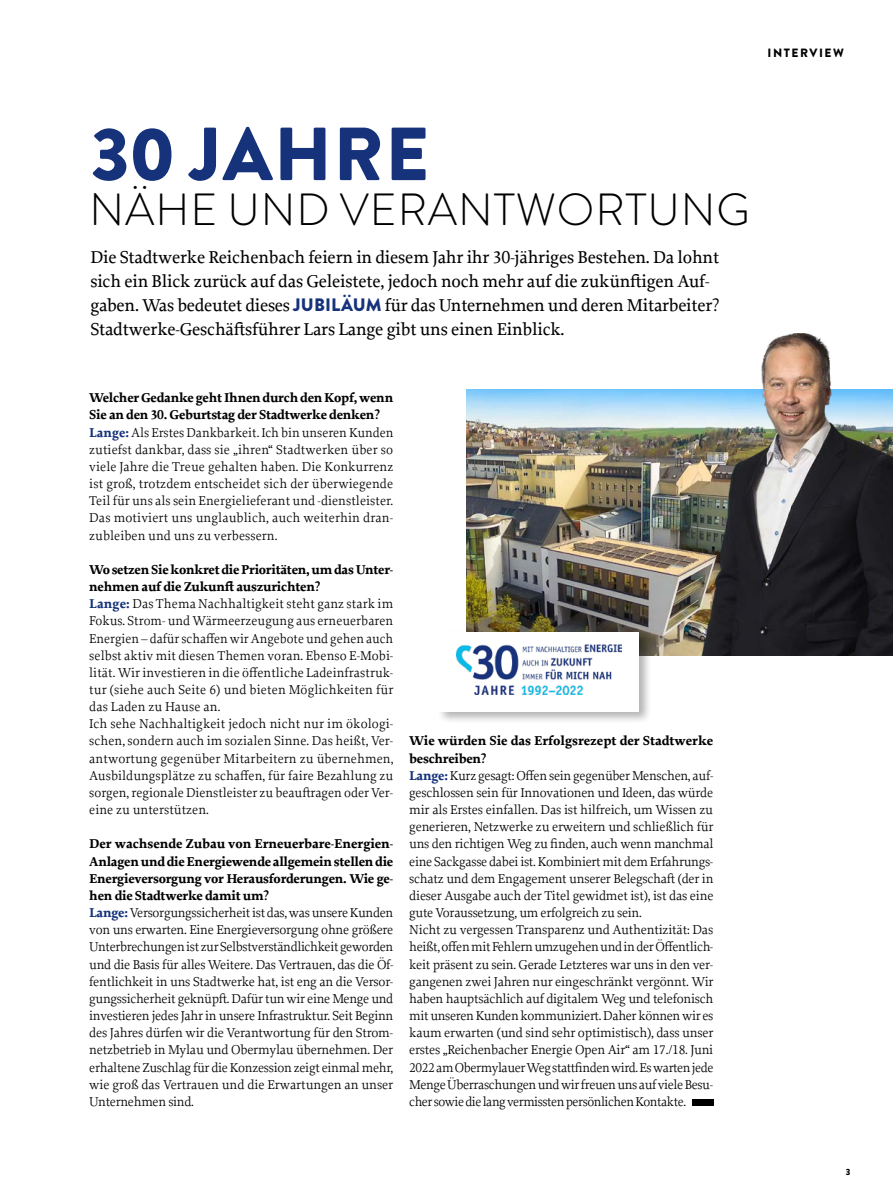
<style>
.page{position:relative;width:893px;height:1191px;background:#fff}
.page>*{position:absolute;margin:0;border:0;box-sizing:border-box;transform-origin:0 0}
.t1{font:900 75px "Brandon Grotesque";letter-spacing:.02em;color:#15327b}
.t2{font:300 45px "Brandon Grotesque";letter-spacing:.02em;color:#000}
.t3{font:500 18px/24px "Proforma";letter-spacing:-.01em;color:#000}
.t4{font:13.5px/17.1px "Proforma";letter-spacing:-.015em;color:#000}
.t5{font:13.5px/17.1px "Proforma";letter-spacing:.005em;color:#000}
.t6{font:900 12px "Brandon Grotesque";letter-spacing:.125em;color:#000}
.t7{font:900 9px "Brandon Grotesque";color:#000}
.s1{font-family:"Brandon Grotesque";font-weight:900;color:#15327b}
.s2{font-weight:700}
.s3{font-weight:700;color:#15327b}
</style>
<div class="page">
<div style="left:692px;top:1099px;width:22px;height:7px;background:#000"></div>
<img style="left:466px;top:389px;width:236px;height:266px">
<img style="left:702px;top:333px;width:191px;height:322px">
<div style="left:437px;top:630px;width:215px;height:94px;background:#000;opacity:.3"></div>
<div style="left:439px;top:632px;width:200px;height:79px;background:#fff"></div>
<img style="left:456px;top:644px;width:166px;height:51px">
<p class="t6" style="left:768px;top:45px;width:78px">INTERVIEW</p>
<h1 class="t1" style="left:89px;top:101px;width:341px">30 JAHRE</h1>
<h2 class="t2" style="left:90px;top:179px;width:662px">NÄHE UND VERANTWORTUNG</h2>
<p class="t3" style="left:90px;top:245px;width:631px">Die Stadtwerke Reichenbach feiern in diesem Jahr ihr 30-jähriges Bestehen. Da lohnt sich ein Blick zurück auf das Geleistete, jedoch noch mehr auf die zukünftigen Auf&shy;gaben. Was bedeutet dieses <span class="s1">JUBILÄUM</span> für das Unternehmen und deren Mitarbeiter?<br>Stadtwerke-Geschäftsführer Lars Lange gibt uns einen Einblick.</p>
<p class="t5" style="left:89px;top:389px;width:306px"><span class="s2">Welcher Gedanke geht Ihnen durch den Kopf, wenn Sie an den 30. Geburtstag der Stadtwerke denken?<br></span><span class="s3">Lange:</span> Als Erstes Dankbarkeit. Ich bin unseren Kunden zutiefst dankbar, dass sie „ihren“ Stadtwerken über so viele Jahre die Treue gehalten haben. Die Konkurrenz ist groß, trotzdem entscheidet sich der überwiegende Teil für uns als sein Energielieferant und -dienstleister.<br>Das motiviert uns unglaublich, auch weiterhin dran&shy;zubleiben und uns zu verbessern.</p>
<p class="t5" style="left:89px;top:561px;width:306px"><span class="s2">Wo setzen Sie konkret die Prioritäten, um das Unter&shy;nehmen auf die Zukunft auszurichten?<br></span><span class="s3">Lange:</span> Das Thema Nachhaltigkeit steht ganz stark im Fokus. Strom- und Wärmeerzeugung aus erneuerbaren Energien – dafür schaffen wir Angebote und gehen auch selbst aktiv mit diesen Themen voran. Ebenso E-Mobi&shy;lität. Wir investieren in die öffentliche Ladeinfrastruk&shy;tur (siehe auch Seite 6) und bieten Möglichkeiten für das Laden zu Hause an.<br>Ich sehe Nachhaltigkeit jedoch nicht nur im ökologi&shy;schen, sondern auch im sozialen Sinne. Das heißt, Ver&shy;antwortung gegenüber Mitarbeitern zu übernehmen, Ausbildungsplätze zu schaffen, für faire Bezahlung zu sorgen, regionale Dienstleister zu beauftragen oder Ver&shy;eine zu unterstützen.</p>
<p class="t4" style="left:89px;top:835px;width:306px"><span class="s2">Der wachsende Zubau von Erneuerbare-Energien-Anlagen und die Energiewende allgemein stellen die Energieversorgung vor Herausforderungen. Wie ge&shy;hen die Stadtwerke damit um?<br></span><span class="s3">Lange:</span>Versorgungssicherheit ist das, was unsere Kunden von uns erwarten. Eine Energieversorgung ohne größere Unterbrechungen ist zur Selbstverständlichkeit geworden und die Basis für alles Weitere. Das Vertrauen, das die Öf&shy;fentlichkeit in uns Stadtwerke hat, ist eng an die Versor&shy;gungssicherheit geknüpft. Dafür tun wir eine Menge und investieren jedes Jahr in unsere Infrastruktur. Seit Beginn des Jahres dürfen wir die Verantwortung für den Strom&shy;netzbetrieb in Mylau und Obermylau übernehmen. Der erhaltene Zuschlag für die Konzession zeigt einmal mehr, wie groß das Vertrauen und die Erwartungen an unser Unternehmen sind.</p>
<p class="t4" style="left:409px;top:732px;width:306px"><span class="s2">Wie würden Sie das Erfolgsrezept der Stadtwerke beschreiben?<br></span><span class="s3">Lange:</span> Kurz gesagt: Offen sein gegenüber Menschen, auf&shy;geschlossen sein für Innovationen und Ideen, das würde mir als Erstes einfallen. Das ist hilfreich, um Wissen zu generieren, Netzwerke zu erweitern und schließlich für uns den richtigen Weg zu finden, auch wenn manchmal eine Sackgasse dabei ist. Kombiniert mit dem Erfahrungs&shy;schatz und dem Engagement unserer Belegschaft (der in dieser Ausgabe auch der Titel gewidmet ist), ist das eine gute Voraussetzung, um erfolgreich zu sein.<br>Nicht zu vergessen Transparenz und Authentizität: Das heißt, offen mit Fehlern umzugehen und in der Öffentlich&shy;keit präsent zu sein. Gerade Letzteres war uns in den ver&shy;gangenen zwei Jahren nur eingeschränkt vergönnt. Wir haben hauptsächlich auf digitalem Weg und telefonisch mit unseren Kunden kommuniziert. Daher können wir es kaum erwarten (und sind sehr optimistisch), dass unser erstes „Reichenbacher Energie Open Air“ am 17./18. Juni 2022 am Obermylauer Weg stattfinden wird. Es warten jede Menge Überraschungen und wir freuen uns auf viele Besu&shy;cher sowie die lang vermissten persönlichen Kontakte.</p>
<p class="t7" style="left:846px;top:1165px;width:6px">3</p>
</div>
